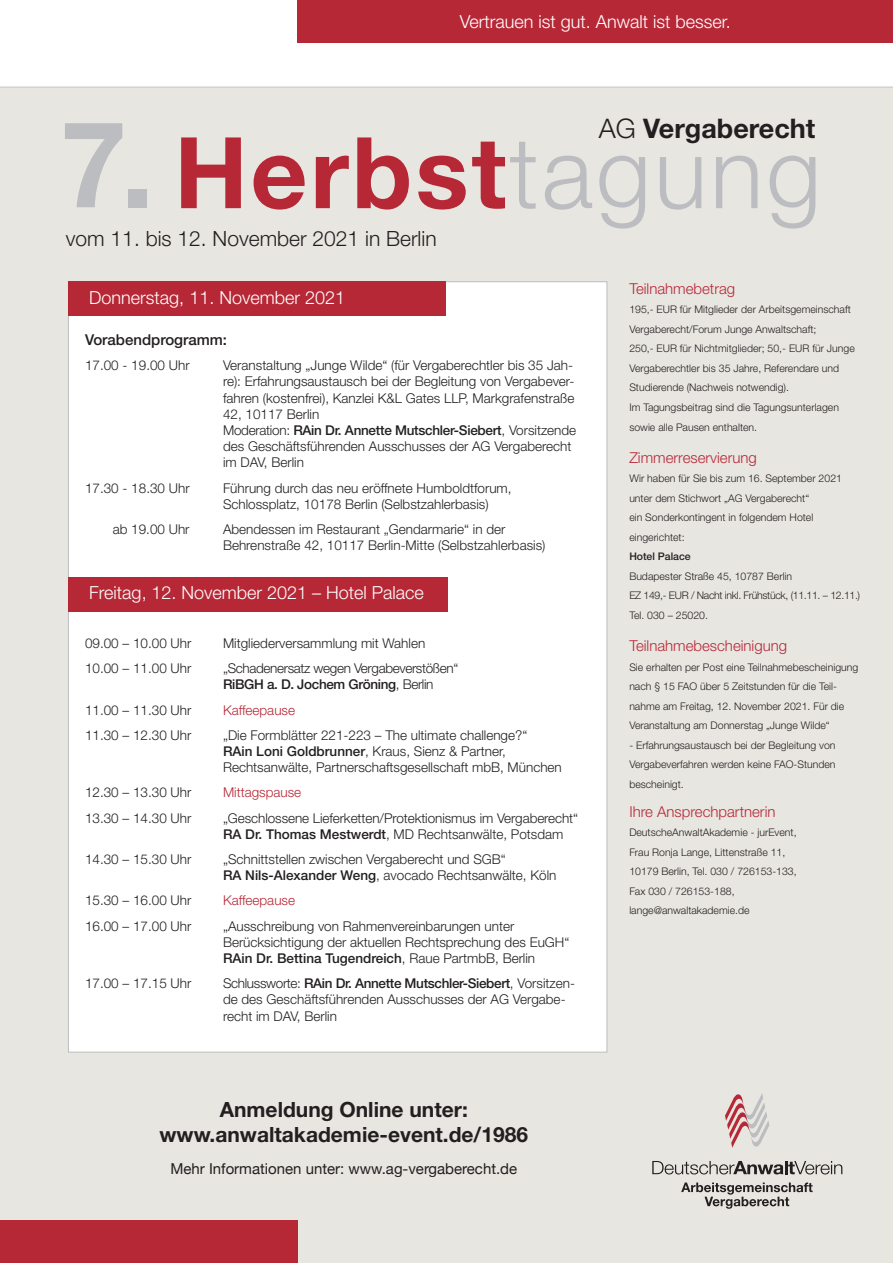
<style>
.page{position:relative;width:893px;height:1263px;background:#fff}
.page>*{position:absolute;margin:0;border:0;box-sizing:border-box;transform-origin:0 0}
.t1{font:700 120px "Helvetica Neue";color:#bcbdc0}
.t2{font:700 99px "Helvetica Neue";letter-spacing:.03em;color:#b72837}
.t3{font:700 27px "Helvetica Neue";color:#231f20}
.t4{font:700 21px/25.2px "Helvetica Neue";color:#231f20;text-align:center}
.t5{font:300 21px "Helvetica Neue";color:#231f20}
.t6{font:300 18px "Helvetica Neue";color:#fff}
.t7{font:300 15px "Helvetica Neue";color:#b72837}
.t8{font:15px "Helvetica Neue";color:#231f20}
.t9{font:500 15px "Helvetica Neue";color:#231f20}
.t10{font:300 13.5px/16.2px "Helvetica Neue";color:#231f20}
.t11{font:300 13.5px/16.2px "Helvetica Neue";letter-spacing:-.025em;color:#231f20}
.t12{font:300 13.5px "Helvetica Neue";color:#b72837}
.t13{font:300 10.5px/19.5px "Helvetica Neue";color:#231f20}
.t14{font:500 10.5px "Helvetica Neue";color:#231f20}
.s1{font-weight:300}
.s2{font-weight:300;color:#bcbdc0}
.s3{font-weight:500}
</style>
<div class="page">
<div style="left:0;top:86px;width:893px;height:1177px;background:#e8e6e1"></div>
<div style="left:298px;top:0;width:595px;height:43px;background:#b72837"></div>
<div style="left:0;top:1220px;width:298px;height:43px;background:#b72837"></div>
<svg style="left:652px;top:1161px;width:190px;height:13px;background:#a8a5a2"></svg>
<svg style="left:725px;top:1093px;width:44px;height:56px;background:#d8bfbf"></svg>
<svg style="left:681px;top:1182px;width:132px;height:27px;background:#b5b3af"></svg>
<div style="left:68px;top:281px;width:539px;height:771px;background:#fff;border:1px solid #bcbdc0"></div>
<div style="left:68px;top:282px;width:377px;height:34px;background:#b72837"></div>
<div style="left:68px;top:577px;width:380px;height:34px;background:#b72837"></div>
<h3 class="t6" style="left:460px;top:11px;width:273px">Vertrauen ist gut. Anwalt ist besser.</h3>
<h3 class="t3" style="left:599px;top:112px;width:218px"><span class="s1">AG</span> Vergaberecht</h3>
<h1 class="t1" style="left:60px;top:90px;width:96px">7.</h1>
<h2 class="t2" style="left:174px;top:112px;width:648px">Herbst<span class="s2">tagung</span></h2>
<h3 class="t5" style="left:66px;top:226px;width:372px">vom 11. bis 12. November 2021 in Berlin</h3>
<h3 class="t6" style="left:89px;top:286px;width:257px">Donnerstag, 11. November 2021</h3>
<p class="t9" style="left:85px;top:331px;width:143px">Vorabendprogramm:</p>
<p class="t10" style="left:85px;top:357px;width:106px">17.00 - 19.00 Uhr</p>
<p class="t10" style="left:223px;top:357px;width:355px">Veranstaltung „Junge Wilde“ (für Vergaberechtler bis 35 Jah&shy;re): Erfahrungsaustausch bei der Begleitung von Vergabever&shy;fahren (kostenfrei), Kanzlei K&amp;L Gates LLP, Markgrafenstraße 42, 10117 Berlin<br>Moderation: <span class="s3">RAin Dr. Annette Mutschler-Siebert</span>, Vorsitzende des Geschäftsführenden Ausschusses der AG Vergaberecht im DAV, Berlin</p>
<p class="t10" style="left:85px;top:479px;width:106px">17.30 - 18.30 Uhr</p>
<p class="t10" style="left:223px;top:479px;width:290px">Führung durch das neu eröffnete Humboldtforum,<br>Schlossplatz, 10178 Berlin (Selbstzahlerbasis)</p>
<p class="t10" style="left:113px;top:521px;width:78px">ab 19.00 Uhr</p>
<p class="t10" style="left:223px;top:521px;width:324px">Abendessen im Restaurant „Gendarmarie“ in der<br>Behrenstraße 42, 10117 Berlin-Mitte (Selbstzahlerbasis)</p>
<h3 class="t6" style="left:89px;top:582px;width:336px">Freitag, 12. November 2021 – Hotel Palace</h3>
<p class="t10" style="left:85px;top:635px;width:108px">09.00 – 10.00 Uhr</p>
<p class="t10" style="left:223px;top:635px;width:204px">Mitgliederversammlung mit Wahlen</p>
<p class="t10" style="left:85px;top:660px;width:108px">10.00 – 11.00 Uhr</p>
<p class="t11" style="left:223px;top:660px;width:237px">„Schadenersatz wegen Vergabeverstößen“<br><span class="s3">RiBGH a. D. Jochem Gröning</span>, Berlin</p>
<p class="t10" style="left:85px;top:701px;width:108px">11.00 – 11.30 Uhr</p>
<p class="t12" style="left:223px;top:701px;width:74px">Kaffeepause</p>
<p class="t10" style="left:85px;top:726px;width:108px">11.30 – 12.30 Uhr</p>
<p class="t10" style="left:223px;top:726px;width:340px">„Die Formblätter 221-223 – The ultimate challenge?“<br><span class="s3">RAin Loni Goldbrunner</span>, Kraus, Sienz &amp; Partner,<br>Rechtsanwälte, Partnerschaftsgesellschaft mbB, München</p>
<p class="t10" style="left:85px;top:784px;width:108px">12.30 – 13.30 Uhr</p>
<p class="t12" style="left:223px;top:784px;width:80px">Mittagspause</p>
<p class="t10" style="left:85px;top:809px;width:108px">13.30 – 14.30 Uhr</p>
<p class="t10" style="left:223px;top:809px;width:357px">„Geschlossene Lieferketten/Protektionismus im Vergaberecht“<br><span class="s3">RA Dr. Thomas Mestwerdt</span>, MD Rechtsanwälte, Potsdam</p>
<p class="t10" style="left:85px;top:851px;width:108px">14.30 – 15.30 Uhr</p>
<p class="t10" style="left:223px;top:851px;width:335px">„Schnittstellen zwischen Vergaberecht und SGB“<br><span class="s3">RA Nils-Alexander Weng</span>, avocado Rechtsanwälte, Köln</p>
<p class="t10" style="left:85px;top:892px;width:108px">15.30 – 16.00 Uhr</p>
<p class="t12" style="left:223px;top:892px;width:74px">Kaffeepause</p>
<p class="t10" style="left:85px;top:917px;width:108px">16.00 – 17.00 Uhr</p>
<p class="t10" style="left:223px;top:917px;width:348px">„Ausschreibung von Rahmenvereinbarungen unter<br>Berücksichtigung der aktuellen Rechtsprechung des EuGH“<br><span class="s3">RAin Dr. Bettina Tugendreich</span>, Raue PartmbB, Berlin</p>
<p class="t10" style="left:85px;top:975px;width:108px">17.00 – 17.15 Uhr</p>
<p class="t10" style="left:223px;top:975px;width:353px">Schlussworte: <span class="s3">RAin Dr. Annette Mutschler-Siebert</span>, Vorsitzen&shy;de des Geschäftsführenden Ausschusses der AG Vergabe&shy;recht im DAV, Berlin</p>
<h3 class="t4" style="left:159px;top:1096px;width:370px">Anmeldung Online unter: www.anwaltakademie-event.de/1986</h3>
<p class="t8" style="left:170px;top:1160px;width:348px">Mehr Informationen unter: www.ag-vergaberecht.de</p>
<p class="t7" style="left:629px;top:279px;width:107px">Teilnahmebetrag</p>
<p class="t13" style="left:629px;top:300px;width:227px">195,- EUR für Mitglieder der Arbeitsgemeinschaft Vergaberecht/Forum Junge Anwaltschaft;<br>250,- EUR für Nichtmitglieder; 50,- EUR für Junge Vergaberechtler bis 35 Jahre, Referendare und Studierende (Nachweis notwendig).<br>Im Tagungsbeitrag sind die Tagungsunterlagen sowie alle Pausen enthalten.</p>
<p class="t7" style="left:629px;top:448px;width:129px">Zimmerreservierung</p>
<p class="t13" style="left:629px;top:468px;width:214px">Wir haben für Sie bis zum 16. September 2021 unter dem Stichwort „AG Vergaberecht“<br>ein Sonderkontingent in folgendem Hotel eingerichtet:</p>
<p class="t14" style="left:629px;top:550px;width:63px">Hotel Palace</p>
<p class="t13" style="left:629px;top:566px;width:232px">Budapester Straße 45, 10787 Berlin<br>EZ 149,- EUR / Nacht inkl. Frühstück, (11.11. – 12.11.)<br>Tel. 030 – 25020.</p>
<p class="t7" style="left:629px;top:636px;width:159px">Teilnahmebescheinigung</p>
<p class="t13" style="left:629px;top:657px;width:230px">Sie erhalten per Post eine Teilnahmebescheinigung nach § 15 FAO über 5 Zeitstunden für die Teil&shy;nahme am Freitag, 12. November 2021. Für die Veranstaltung am Donnerstag „Junge Wilde“</p>
<p class="t13" style="left:629px;top:735px;width:208px;text-align:justify">- Erfahrungsaustausch bei der Begleitung von Vergabeverfahren werden keine FAO-Stunden bescheinigt.</p>
<p class="t7" style="left:629px;top:802px;width:148px">Ihre Ansprechpartnerin</p>
<p class="t13" style="left:629px;top:823px;width:169px">DeutscheAnwaltAkademie - jurEvent,<br>Frau Ronja Lange, Littenstraße 11,<br>10179 Berlin, Tel. 030 / 726153-133,<br>Fax 030 / 726153-188, lange@anwaltakademie.de</p>
</div>
